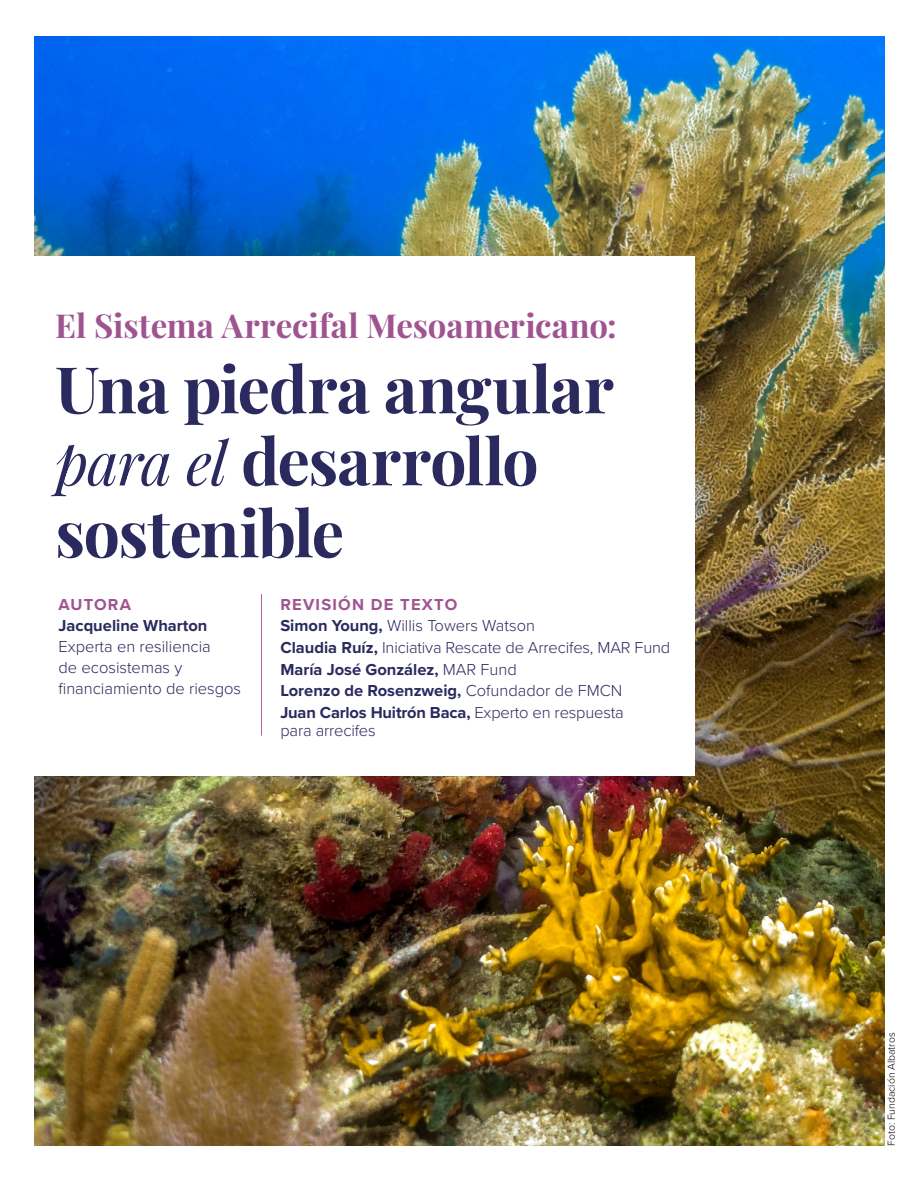
<style>
.page{position:relative;width:918px;height:1188px;background:#fff}
.page>*{position:absolute;margin:0;border:0;box-sizing:border-box;transform-origin:0 0}
.t1{font:700 64.5px/72px "Playfair Display";letter-spacing:-.015em;color:#2b2a5e}
.t2{font:700 33px "Playfair Display";color:#9f5491}
.t3{font:300 16.5px/21.9px "Proxima Nova";color:#2b2a5e}
.t4{font:700 16.5px/22.2px "Proxima Nova";color:#2b2a5e}
.t5{font:700 16.5px "Proxima Nova";letter-spacing:.075em;color:#9f5491}
.t6{font:300 10.5px "Proxima Nova";color:#000}
.s1{font-weight:400;font-style:italic;font-size:60px}
.s2{font-weight:700;color:#9f5491}
.s3{font-weight:700}
.s4{font-weight:300}
</style>
<div class="page">
<img style="left:34px;top:37px;width:850px;height:1109px">
<div style="left:29px;top:256px;width:666px;height:520px;background:#fff"></div>
<hr style="left:261px;top:594px;width:1px;height:142px;background:#b561a7">
<h2 class="t2" style="left:55px;top:300px;width:563px">El Sistema Arrecifal Mesoamericano:</h2>
<h1 class="t1" style="left:55px;top:348px;width:560px">Una piedra angular <span class="s1">para el</span> desarrollo sostenible</h1>
<p class="t5" style="left:58px;top:592px;width:74px">AUTORA</p>
<p class="t4" style="left:58px;top:614px;width:151px">Jacqueline Wharton</p>
<p class="t3" style="left:58px;top:635px;width:184px;line-height:21px">Experta en resiliencia<br>de ecosistemas y financiamiento de riesgos</p>
<p class="t3" style="left:280px;top:592px;width:391px"><span class="s2">REVISIÓN DE TEXTO<br></span><span class="s3">Simon Young,</span> Willis Towers Watson<br><span class="s3">Claudia Ruíz,</span> Iniciativa Rescate de Arrecifes, MAR Fund <span class="s3">María José González,</span> MAR Fund</p>
<p class="t4" style="left:280px;top:679px;width:345px">Lorenzo de Rosenzweig, <span class="s4">Cofundador de FMCN<br></span>Juan Carlos Huitrón Baca, <span class="s4">Experto en respuesta</span></p>
<p class="t3" style="left:280px;top:719px;width:97px">para arrecifes</p>
<p class="t6" style="left:884px;top:1146px;width:115px;rotate:-90deg">Foto: Fundación Albatros</p>
</div>
